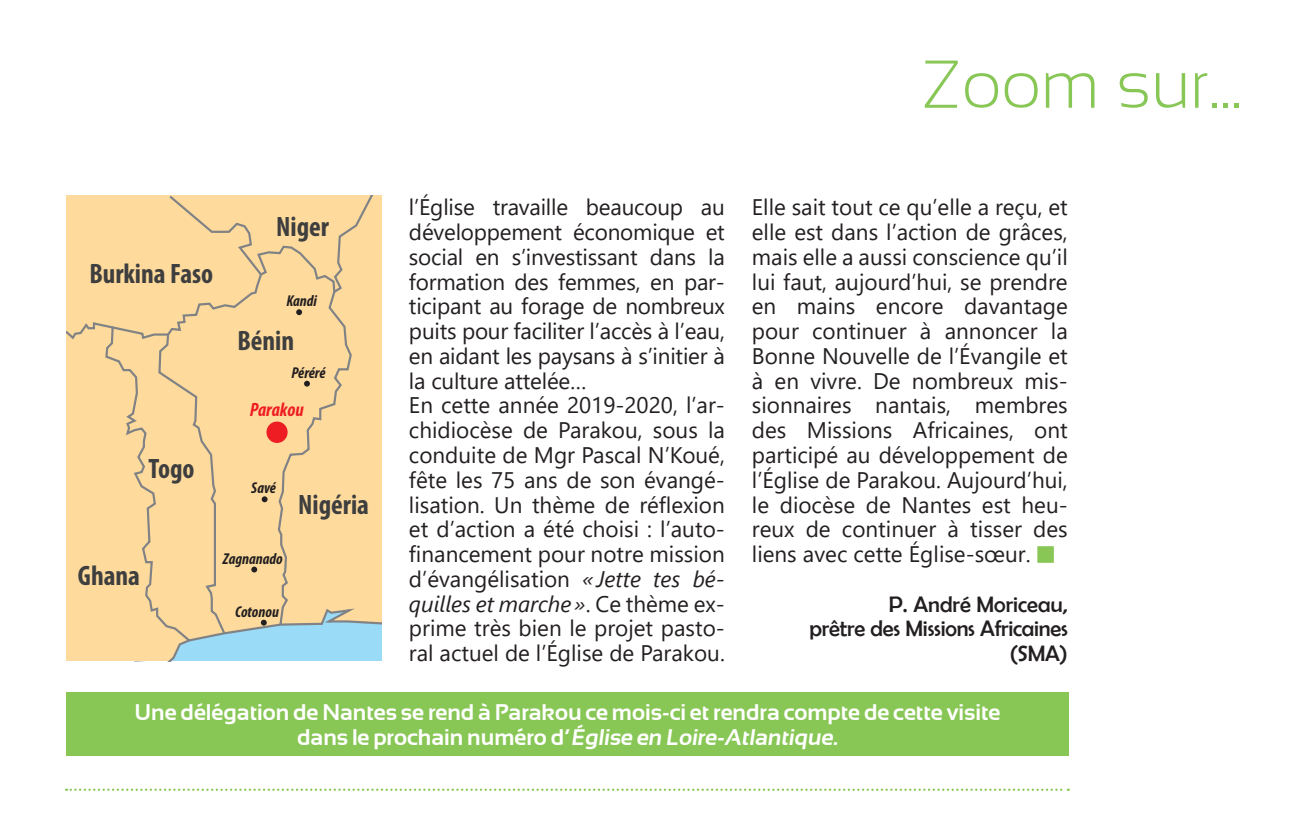
<style>
.page{position:relative;width:1305px;height:816px;background:#fff}
.page>*{position:absolute;margin:0;border:0;box-sizing:border-box;transform-origin:0 0}
.t1{font:300 67.5px "Sansation";color:#88c756}
.t2{font:700 condensed 28.12px "Myriad Pro";color:#3e3e3f}
.t3{font:22.5px/24.8px "Segoe UI";color:#231f20}
.t4{font:700 22.5px/24.8px "Sansation";color:#fff;text-align:center}
.t5{font:22.5px/24.8px "Berlin Sans FB";letter-spacing:-.01em;color:#231f20;text-align:right}
.t6{font:italic 700 condensed 19.35px "Myriad Pro";letter-spacing:-.005em;color:#ee1d23}
.t7{font:italic 700 condensed 15.75px "Myriad Pro";color:#231f20}
.s1{font-style:italic}
.s2{color:#88c756}
</style>
<div class="page">
<div style="left:66px;top:195px;width:316px;height:466px;background:#fedb9c"></div>
<svg style="left:66px;top:788px;width:1003px;height:3px"></svg>
<svg style="left:91px;top:195px;width:291px;height:466px"></svg>
<div style="left:66px;top:692px;width:1003px;height:64px;background:#88c756"></div>
<p class="t2" style="left:89px;top:256px;width:125px">Burkina Faso</p>
<p class="t2" style="left:276px;top:209px;width:54px">Niger</p>
<p class="t7" style="left:286px;top:291px;width:32px">Kandi</p>
<p class="t2" style="left:237px;top:323px;width:58px">Bénin</p>
<p class="t7" style="left:292px;top:363px;width:35px">Péréré</p>
<p class="t6" style="left:250px;top:397px;width:55px">Parakou</p>
<p class="t2" style="left:148px;top:451px;width:48px">Togo</p>
<p class="t2" style="left:78px;top:558px;width:64px">Ghana</p>
<p class="t7" style="left:251px;top:478px;width:26px">Savé</p>
<p class="t7" style="left:223px;top:549px;width:62px">Zagnanado</p>
<p class="t7" style="left:235px;top:601px;width:45px">Cotonou</p>
<p class="t2" style="left:298px;top:487px;width:72px">Nigéria</p>
<h1 class="t1" style="left:921px;top:47px;width:323px">Zoom sur...</h1>
<p class="t3" style="left:409px;top:193px;width:317px">l’Église travaille beaucoup au développement économique et social en s’investissant dans la formation des femmes, en par&shy;ticipant au forage de nombreux puits pour faciliter l’accès à l’eau, en aidant les paysans à s’initier à la culture attelée…<br>En cette année 2019-2020, l’ar&shy;chidiocèse de Parakou, sous la conduite de Mgr Pascal N’Koué, fête les 75 ans de son évangé&shy;lisation. Un thème de réflexion et d’action a été choisi : l’auto&shy;financement pour notre mission d’évangélisation <span class="s1">«Jette tes bé&shy;quilles et marche»</span>. Ce thème ex&shy;prime très bien le projet pasto&shy;ral actuel de l’Église de Parakou.</p>
<p class="t3" style="left:752px;top:193px;width:317px;text-align:justify">Elle sait tout ce qu’elle a reçu, et elle est dans l’action de grâces, mais elle a aussi conscience qu’il lui faut, aujourd’hui, se prendre en mains encore davantage pour continuer à annoncer la Bonne Nouvelle de l’Évangile et à en vivre. De nombreux mis&shy;sionnaires nantais, membres des Missions Africaines, ont participé au développement de l’Église de Parakou. Aujourd’hui, le diocèse de Nantes est heu&shy;reux de continuer à tisser des liens avec cette Église-sœur. <span class="s2">■</span></p>
<p class="t5" style="left:809px;top:591px;width:260px">P. André Moriceau,<br>prêtre des Missions Africaines (SMA)</p>
<p class="t4" style="left:134px;top:700px;width:867px">Une délégation de Nantes se rend à Parakou ce mois-ci et rendra compte de cette visite d a n s l e p roc h a i n n u m éro d ’ Église en Loire-Atlantique.</p>
</div>
